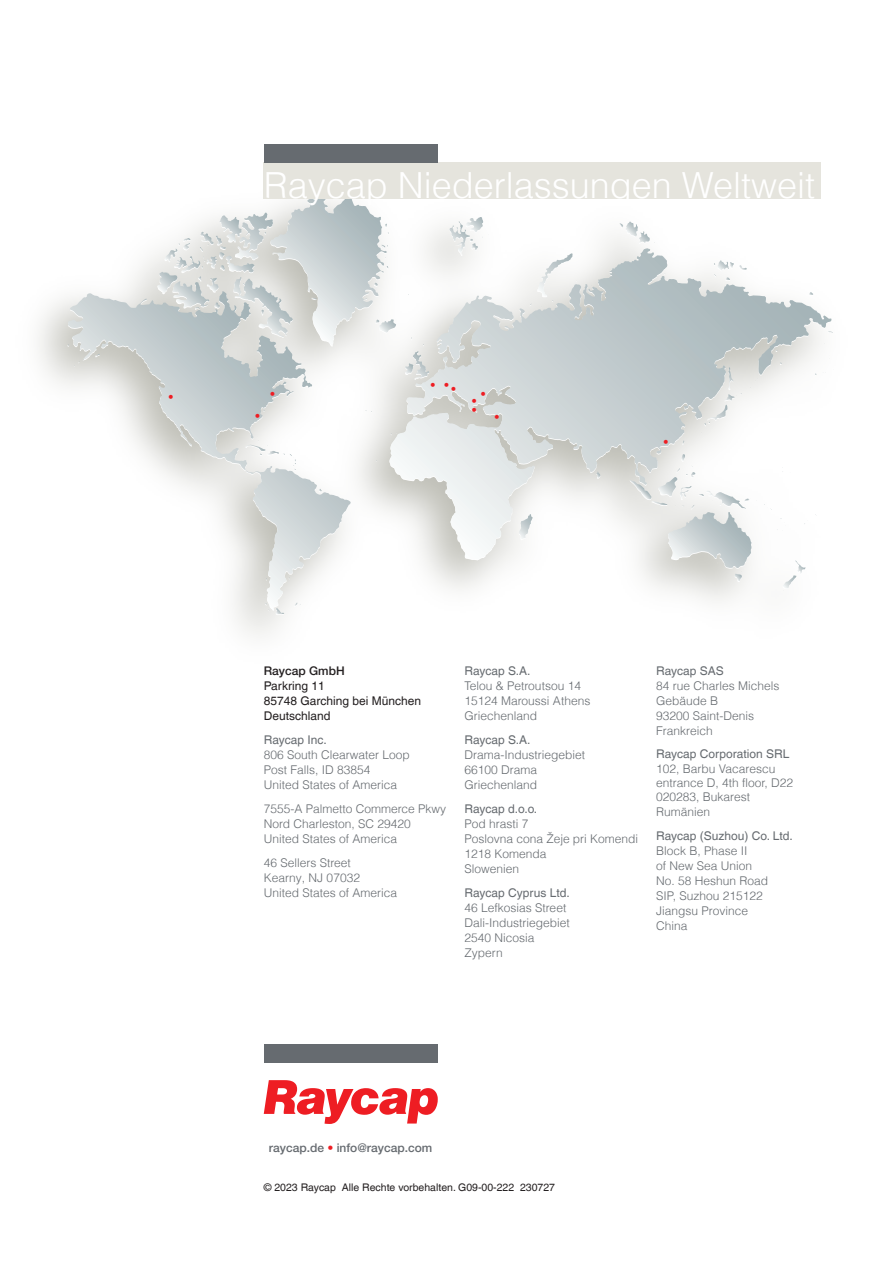
<style>
.page{position:relative;width:893px;height:1263px;background:#fff}
.page>*{position:absolute;margin:0;border:0;box-sizing:border-box;transform-origin:0 0}
.t1{font:300 36px "Helvetica LT Com";color:#fff}
.t2{font:13.5px "Symbol";color:#ee1d23}
.t3{font:300 12px/15px "Helvetica LT Com";color:#666b70}
.t4{font:12px "Helvetica LT Com";color:#666b70}
.t5{font:12px/15px "Helvetica LT Com";color:#231f20}
.t6{font:500 12px "Helvetica Neue LT Std";color:#666b70}
.t7{font:500 12px "Helvetica Neue LT Std";color:#231f20}
.t8{font:10.5px "Helvetica LT Com";color:#231f20}
.s1{color:#ee1d23}
</style>
<div class="page">
<img style="left:38px;top:160px;width:794px;height:476px">
<svg style="left:389px;top:249px;width:442px;height:311px"></svg>
<svg style="left:68px;top:367px;width:283px;height:244px"></svg>
<svg style="left:519px;top:514px;width:14px;height:26px"></svg>
<svg style="left:714px;top:260px;width:33px;height:21px"></svg>
<svg style="left:596px;top:472px;width:4px;height:7px"></svg>
<svg style="left:449px;top:217px;width:40px;height:39px"></svg>
<svg style="left:405px;top:337px;width:24px;height:43px"></svg>
<svg style="left:365px;top:410px;width:7px;height:3px"></svg>
<svg style="left:391px;top:432px;width:7px;height:3px"></svg>
<svg style="left:245px;top:436px;width:52px;height:35px"></svg>
<svg style="left:294px;top:603px;width:7px;height:4px"></svg>
<svg style="left:264px;top:594px;width:20px;height:21px"></svg>
<svg style="left:68px;top:195px;width:328px;height:172px"></svg>
<svg style="left:529px;top:253px;width:48px;height:55px"></svg>
<svg style="left:588px;top:221px;width:67px;height:80px"></svg>
<svg style="left:808px;top:292px;width:5px;height:4px"></svg>
<svg style="left:828px;top:331px;width:5px;height:3px"></svg>
<svg style="left:776px;top:518px;width:10px;height:14px"></svg>
<svg style="left:763px;top:504px;width:9px;height:7px"></svg>
<svg style="left:803px;top:520px;width:5px;height:5px"></svg>
<svg style="left:698px;top:432px;width:4px;height:7px"></svg>
<svg style="left:783px;top:560px;width:23px;height:32px"></svg>
<svg style="left:544px;top:528px;width:6px;height:4px"></svg>
<svg style="left:803px;top:374px;width:6px;height:2px"></svg>
<svg style="left:704px;top:367px;width:54px;height:59px"></svg>
<svg style="left:629px;top:454px;width:128px;height:128px"></svg>
<div style="left:264px;top:162px;width:557px;height:36px;background:#e5e4dd"></div>
<div style="left:264px;top:144px;width:173px;height:18px;background:#666b70"></div>
<svg style="left:264px;top:1080px;width:174px;height:44px"></svg>
<div style="left:264px;top:1044px;width:173px;height:18px;background:#666b70"></div>
<p class="t2" style="left:168px;top:390px;width:8px">•</p>
<h1 class="t1" style="left:264px;top:163px;width:553px">Raycap Niederlassungen Weltweit</h1>
<p class="t2" style="left:254px;top:410px;width:8px">•</p>
<p class="t2" style="left:270px;top:388px;width:8px">•</p>
<p class="t2" style="left:430px;top:379px;width:28px">• ••</p>
<p class="t2" style="left:480px;top:388px;width:8px">•</p>
<p class="t2" style="left:471px;top:394px;width:8px">•</p>
<p class="t2" style="left:471px;top:403px;width:8px">•</p>
<p class="t2" style="left:494px;top:411px;width:8px">•</p>
<p class="t2" style="left:663px;top:436px;width:8px">•</p>
<p class="t7" style="left:264px;top:663px;width:82px">Raycap GmbH</p>
<p class="t5" style="left:264px;top:678px;width:159px">Parkring 11<br>85748 Garching bei München<br>Deutschland</p>
<p class="t4" style="left:264px;top:732px;width:64px">Raycap Inc.</p>
<p class="t3" style="left:264px;top:747px;width:148px">806 South Clearwater Loop<br>Post Falls, ID 83854<br>United States of America</p>
<p class="t3" style="left:264px;top:801px;width:184px">7555-A Palmetto Commerce Pkwy<br>Nord Charleston, SC 29420<br>United States of America</p>
<p class="t3" style="left:264px;top:855px;width:135px">46 Sellers Street<br>Kearny, NJ 07032<br>United States of America</p>
<p class="t4" style="left:464px;top:663px;width:68px">Raycap S.A.</p>
<p class="t3" style="left:464px;top:678px;width:127px">Telou &amp; Petroutsou 14<br>15124 Maroussi Athens<br>Griechenland</p>
<p class="t4" style="left:464px;top:732px;width:68px">Raycap S.A.</p>
<p class="t3" style="left:464px;top:747px;width:122px">Drama-Industriegebiet<br>66100 Drama<br>Griechenland</p>
<p class="t4" style="left:464px;top:801px;width:74px">Raycap d.o.o.</p>
<p class="t3" style="left:464px;top:816px;width:175px">Pod hrasti 7<br>Poslovna cona Žeje pri Komendi<br>1218 Komenda<br>Slowenien</p>
<p class="t4" style="left:464px;top:885px;width:107px">Raycap Cyprus Ltd.</p>
<p class="t3" style="left:464px;top:900px;width:107px">46 Lefkosias Street<br>Dali-Industriegebiet<br>2540 Nicosia<br>Zypern</p>
<p class="t4" style="left:656px;top:663px;width:69px">Raycap SAS</p>
<p class="t3" style="left:656px;top:678px;width:125px">84 rue Charles Michels<br>Gebäude B<br>93200 Saint-Denis<br>Frankreich</p>
<p class="t4" style="left:656px;top:747px;width:135px">Raycap Corporation SRL</p>
<p class="t3" style="left:656px;top:761px;width:138px;line-height:14.4px">102, Barbu Vacarescu entrance D, 4th floor, D22<br>020283, Bukarest<br>Rumänien</p>
<p class="t4" style="left:656px;top:828px;width:138px">Raycap (Suzhou) Co. Ltd.</p>
<p class="t3" style="left:656px;top:843px;width:114px">Block B, Phase II<br>of New Sea Union<br>No. 58 Heshun Road<br>SIP, Suzhou 215122<br>Jiangsu Province<br>China</p>
<p class="t6" style="left:269px;top:1141px;width:165px">raycap.de <span class="s1">•</span> info@raycap.com</p>
<p class="t8" style="left:264px;top:1181px;width:293px">© 2023 Raycap Alle Rechte vorbehalten. G09-00-222 230727</p>
</div>
